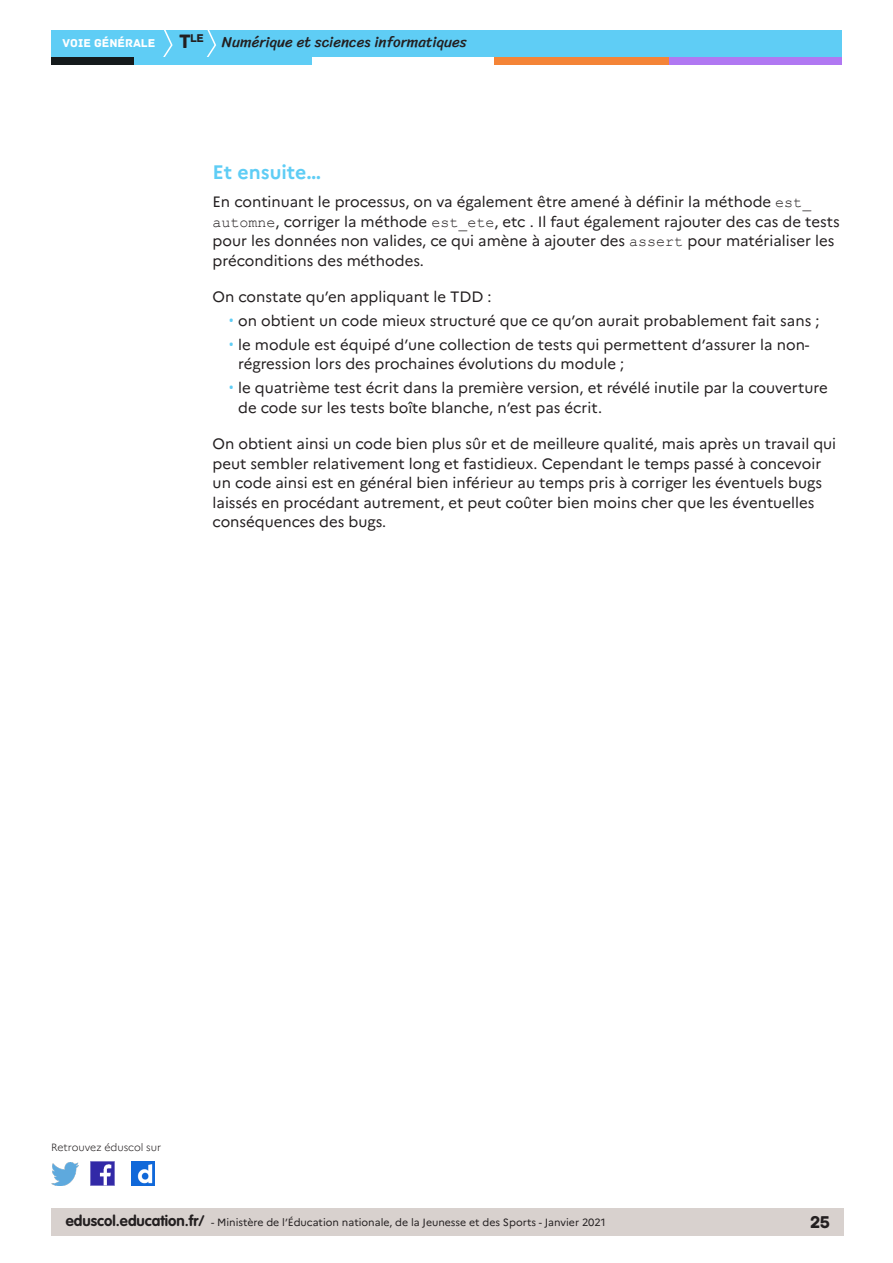
<style>
.page{position:relative;width:893px;height:1263px;background:#fff}
.page>*{position:absolute;margin:0;border:0;box-sizing:border-box;transform-origin:0 0}
._03_titre_2{font:700 19.5px "Marianne";color:#5fcdf5}
.t1{font:18px "Archive";color:#231f20}
.Texte_courant{font:15px/19.5px "Marianne";color:#231f20}
.t2{font:15px "Sriracha";color:#231f20}
.t3{font:12px "Archive";color:#fff}
.t4{font:11.85px "Archive";color:#231f20}
.t5{font:10.5px "Marianne";color:#231f20}
.t6{font:300 10.5px "Marianne";color:#231f20}
.s1{font-size:20.4px}
.s2{font-family:"Courier New"}
.s3{font-family:"Roboto";color:#5fcdf5}
.s4{font-family:"VAG Rounded Std";font-weight:700;font-size:15px}
</style>
<div class="page">
<div style="left:51px;top:1209px;width:792px;height:27px;background:#d8d1ce"></div>
<div style="left:51px;top:30px;width:791px;height:27px;background:#5fcdf5"></div>
<svg style="left:163px;top:30px;width:10px;height:27px"></svg>
<svg style="left:207px;top:30px;width:9px;height:27px"></svg>
<div style="left:133px;top:57px;width:179px;height:8px;background:#5fcdf5"></div>
<div style="left:51px;top:57px;width:82px;height:8px;background:#141a1c"></div>
<div style="left:667px;top:57px;width:175px;height:8px;background:#b078f2"></div>
<div style="left:494px;top:57px;width:175px;height:8px;background:#f48437"></div>
<img style="left:91px;top:1162px;width:23px;height:23px">
<img style="left:51px;top:1163px;width:28px;height:22px">
<img style="left:132px;top:1162px;width:22px;height:23px">
<p class="t4" style="left:179px;top:31px;width:26px"><span class="s1">T</span>le</p>
<p class="t3" style="left:63px;top:36px;width:94px">VOIE GÉNÉRALE</p>
<p class="t2" style="left:222px;top:33px;width:246px">Numérique et sciences informatiques</p>
<p class="_03_titre_2" style="left:213px;top:161px;width:110px">Et ensuite…</p>
<p class="Texte_courant" style="left:213px;top:192px;width:629px">En continuant le processus, on va également être amené à définir la méthode <span class="s2">est_ automne</span>, corriger la méthode <span class="s2">est_ete</span>, etc . Il faut également rajouter des cas de tests pour les données non valides, ce qui amène à ajouter des <span class="s2">assert</span> pour matérialiser les préconditions des méthodes.</p>
<p class="Texte_courant" style="left:213px;top:287px;width:281px">On constate qu’en appliquant le TDD :</p>
<p class="Texte_courant" style="left:229px;top:311px;width:592px"><span class="s3">•</span> on obtient un code mieux structuré que ce qu’on aurait probablement fait sans ;</p>
<p class="Texte_courant" style="left:238px;top:335px;width:573px;text-indent:-9px"><span class="s3">•</span> le module est équipé d’une collection de tests qui permettent d’assurer la non&shy;régression lors des prochaines évolutions du module ;</p>
<p class="Texte_courant" style="left:238px;top:378px;width:591px;text-indent:-9px"><span class="s3">•</span> le quatrième test écrit dans la première version, et révélé inutile par la couverture de code sur les tests boîte blanche, n’est pas écrit.</p>
<p class="Texte_courant" style="left:213px;top:434px;width:625px">On obtient ainsi un code bien plus sûr et de meilleure qualité, mais après un travail qui peut sembler relativement long et fastidieux. Cependant le temps passé à concevoir un code ainsi est en général bien inférieur au temps pris à corriger les éventuels bugs laissés en procédant autrement, et peut coûter bien moins cher que les éventuelles conséquences des bugs.</p>
<p class="t6" style="left:51px;top:1141px;width:112px">Retrouvez éduscol sur</p>
<p class="t5" style="left:66px;top:1216px;width:541px"><span class="s4">eduscol.education.fr/</span> - Ministère de l’Éducation nationale, de la Jeunesse et des Sports - Janvier 2021</p>
<p class="t1" style="left:810px;top:1211px;width:22px">25</p>
</div>
